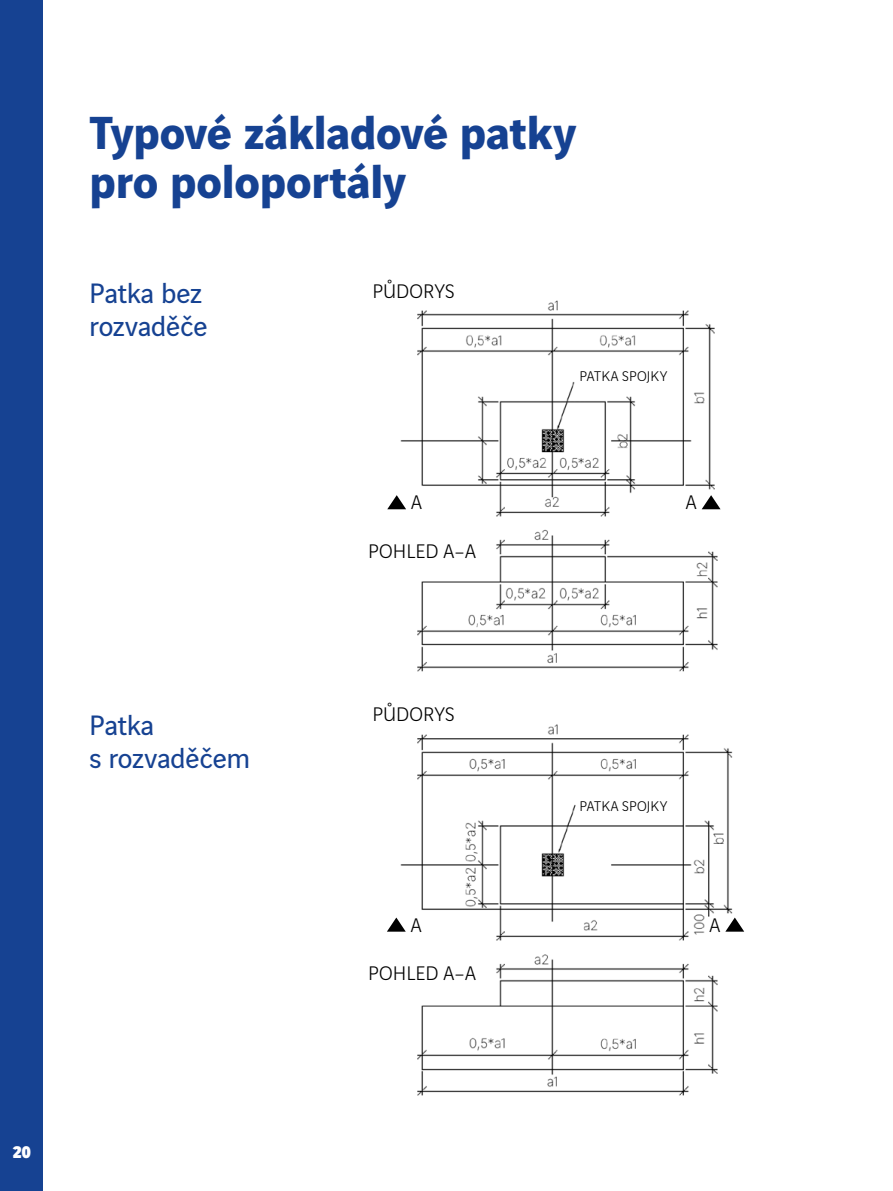
<style>
.page{position:relative;width:893px;height:1191px;background:#fff}
.page>*{position:absolute;margin:0;border:0;box-sizing:border-box;transform-origin:0 0}
.t1{font:700 49.5px/49.5px "Vinci Sans";letter-spacing:-.01em;color:#164292}
.t2{font:30px/33px "Vinci Sans";letter-spacing:-.01em;color:#164292}
.t3{font:300 21px "Vinci Sans";letter-spacing:.005em;color:#000}
.t4{font:900 18px "Vinci Sans";color:#fff}
.t5{font:300 15px "Vinci Sans";letter-spacing:.01em;color:#000}
</style>
<div class="page">
<div style="left:0;top:0;width:43px;height:1191px;background:#164292"></div>
<img style="left:387px;top:300px;width:358px;height:796px">
<svg style="left:387px;top:495px;width:19px;height:14px"></svg>
<svg style="left:387px;top:917px;width:19px;height:14px"></svg>
<svg style="left:702px;top:495px;width:18px;height:14px"></svg>
<svg style="left:725px;top:917px;width:19px;height:14px"></svg>
<h1 class="t1" style="left:89px;top:103px;width:489px">Typové základové patky pro poloportály</h1>
<h2 class="t2" style="left:89px;top:274px;width:120px">Patka bez rozvaděče</h2>
<p class="t3" style="left:372px;top:275px;width:84px">PŮDORYS</p>
<p class="t5" style="left:579px;top:365px;width:89px">PATKA SPOJKY</p>
<p class="t3" style="left:411px;top:487px;width:12px">A</p>
<p class="t3" style="left:368px;top:535px;width:109px">POHLED A–A</p>
<p class="t3" style="left:686px;top:487px;width:12px">A</p>
<h2 class="t2" style="left:89px;top:706px;width:163px">Patka<br>s rozvaděčem</h2>
<p class="t3" style="left:372px;top:699px;width:84px">PŮDORYS</p>
<p class="t3" style="left:411px;top:909px;width:12px">A</p>
<p class="t3" style="left:368px;top:957px;width:109px">POHLED A–A</p>
<p class="t5" style="left:579px;top:795px;width:89px">PATKA SPOJKY</p>
<p class="t3" style="left:710px;top:909px;width:12px">A</p>
<p class="t4" style="left:13px;top:1137px;width:20px">20</p>
</div>
